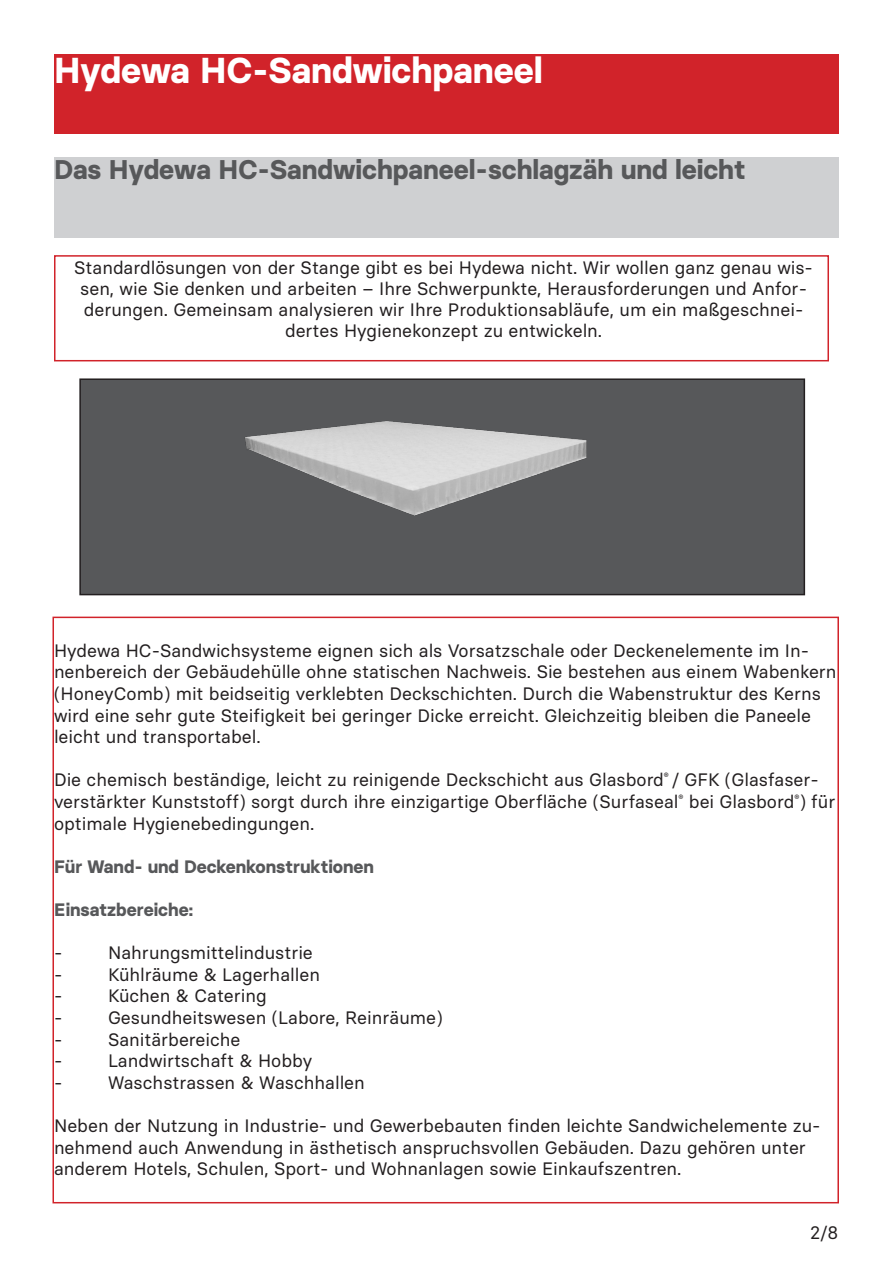
<style>
.page{position:relative;width:893px;height:1263px;background:#fff}
.page>*{position:absolute;margin:0;border:0;box-sizing:border-box;transform-origin:0 0}
.t1{font:700 36px "Basier Square";color:#fff}
.t2{font:700 27px "Basier Square";color:#57585a}
.t3{font:18px/21.6px "Basier Square";color:#231f20}
.t4{font:700 18px "Basier Square";color:#57585a}
.t5{font:18px "Calibri";color:#231f20}
</style>
<div class="page">
<div style="left:80px;top:379px;width:724px;height:216px;background:#57585a"></div>
<img style="left:245px;top:421px;width:342px;height:95px">
<div style="left:79px;top:378px;width:726px;height:217px;border:2px solid #231f20"></div>
<div style="left:54px;top:54px;width:785px;height:80px;background:#d1232a"></div>
<div style="left:54px;top:157px;width:785px;height:81px;background:#cfd0d2"></div>
<div style="left:54px;top:255px;width:775px;height:106px;border:2px solid #d1232a"></div>
<p class="t1" style="left:54px;top:48px;width:490px">Hydewa HC-Sandwichpaneel</p>
<p class="t2" style="left:54px;top:153px;width:693px">Das Hydewa HC-Sandwichpaneel-schlagzäh und leicht</p>
<p class="t3" style="left:74px;top:257px;width:740px;line-height:21px;text-align:center">Standardlösungen von der Stange gibt es bei Hydewa nicht. Wir wollen ganz genau wis&shy;sen, wie Sie denken und arbeiten – Ihre Schwerpunkte, Herausforderungen und Anfor&shy;derungen. Gemeinsam analysieren wir Ihre Produktionsabläufe, um ein maßgeschnei&shy;dertes Hygienekonzept zu entwickeln.</p>
<p class="t3" style="left:54px;top:639px;width:784px">Hydewa HC-Sandwichsysteme eignen sich als Vorsatzschale oder Deckenelemente im In&shy;nenbereich der Gebäudehülle ohne statischen Nachweis. Sie bestehen aus einem Wabenkern (HoneyComb) mit beidseitig verklebten Deckschichten. Durch die Wabenstruktur des Kerns wird eine sehr gute Steifigkeit bei geringer Dicke erreicht. Gleichzeitig bleiben die Paneele leicht und transportabel.</p>
<p class="t3" style="left:54px;top:769px;width:783px">Die chemisch beständige, leicht zu reinigende Deckschicht aus Glasbord<sup>®</sup> / GFK (Glasfaser&shy;verstärkter Kunststoff) sorgt durch ihre einzigartige Oberfläche (Surfaseal<sup>®</sup> bei Glasbord<sup>®</sup>) für optimale Hygienebedingungen.</p>
<p class="t4" style="left:54px;top:855px;width:322px">Für Wand- und Deckenkonstruktionen</p>
<p class="t4" style="left:54px;top:898px;width:141px">Einsatzbereiche:</p>
<p class="t3" style="left:54px;top:942px;width:10px">-</p>
<p class="t3" style="left:108px;top:942px;width:206px">Nahrungsmittelindustrie</p>
<p class="t3" style="left:54px;top:963px;width:10px">-</p>
<p class="t3" style="left:108px;top:963px;width:213px">Kühlräume &amp; Lagerhallen</p>
<p class="t3" style="left:54px;top:985px;width:10px">-</p>
<p class="t3" style="left:108px;top:985px;width:160px">Küchen &amp; Catering</p>
<p class="t3" style="left:54px;top:1007px;width:10px">-</p>
<p class="t3" style="left:108px;top:1007px;width:336px">Gesundheitswesen (Labore, Reinräume)</p>
<p class="t3" style="left:54px;top:1028px;width:10px">-</p>
<p class="t3" style="left:108px;top:1028px;width:134px">Sanitärbereiche</p>
<p class="t3" style="left:54px;top:1050px;width:10px">-</p>
<p class="t3" style="left:108px;top:1050px;width:206px">Landwirtschaft &amp; Hobby</p>
<p class="t3" style="left:54px;top:1071px;width:10px">-</p>
<p class="t3" style="left:108px;top:1071px;width:258px">Waschstrassen &amp; Waschhallen</p>
<p class="t3" style="left:54px;top:1115px;width:768px">Neben der Nutzung in Industrie- und Gewerbebauten finden leichte Sandwichelemente zu&shy;nehmend auch Anwendung in ästhetisch anspruchsvollen Gebäuden. Dazu gehören unter anderem Hotels, Schulen, Sport- und Wohnanlagen sowie Einkaufszentren.</p>
<p class="t5" style="left:813px;top:1217px;width:27px">2/6</p>
<p class="t3" style="left:810px;top:1222px;width:30px">2/8</p>
</div>
